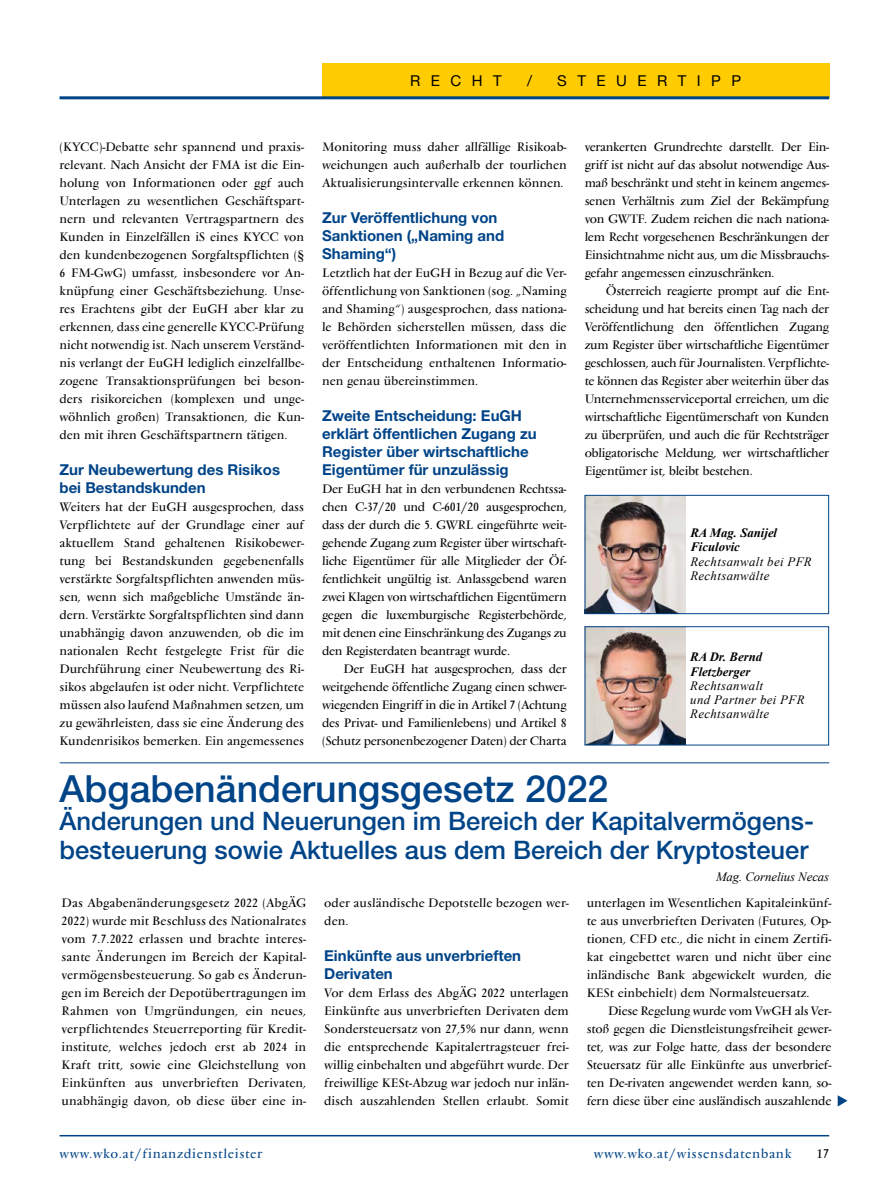
<style>
.page{position:relative;width:893px;height:1191px;background:#fff}
.page>*{position:absolute;margin:0;border:0;box-sizing:border-box;transform-origin:0 0}
.t1{font:500 37.5px "Helvetica Neue LT Std";color:#048}
.t2{font:500 25.5px/28.5px "Helvetica Neue LT Std";color:#048}
.t3{font:700 15px/18px "Helvetica Neue LT Std";color:#048}
.t4{font:15px "Helvetica Neue LT Std";letter-spacing:.7em;color:#000}
.t5{font:13.5px "Vendome Pro";letter-spacing:.05em;color:#048}
.t6{font:13.5px "Vendome Pro";color:#000}
.t7{font:12.75px/18px "Vendome Pro";color:#000;text-align:justify}
.t8{font:italic 12.75px/14.2px "Times New Roman";letter-spacing:.03em;color:#000}
.t9{font:italic 700 12.75px/14.2px "Times New Roman";color:#000}
.t10{font:italic 12.75px "Times New Roman";letter-spacing:-.005em;color:#000}
</style>
<div class="page">
<div style="left:322px;top:64px;width:507px;height:34px;background:#fecc00"></div>
<hr style="left:60px;top:96px;width:769px;height:3px;background:#048">
<svg style="left:838px;top:1095px;width:9px;height:11px"></svg>
<hr style="left:60px;top:1135px;width:769px;height:1px;background:#048">
<img style="left:584px;top:626px;width:101px;height:118px">
<div style="left:585px;top:626px;width:244px;height:119px;border:1px solid #048"></div>
<img style="left:584px;top:495px;width:101px;height:118px">
<div style="left:585px;top:495px;width:244px;height:119px;border:1px solid #048"></div>
<hr style="left:60px;top:762px;width:769px;height:1px;background:#048">
<p class="t4" style="left:410px;top:72px;width:93px">RECHT</p>
<p class="t4" style="left:527px;top:72px;width:6px">/</p>
<p class="t4" style="left:557px;top:72px;width:185px">STEUERTIPP</p>
<p class="t7" style="left:60px;top:137px;width:246px">(KYCC)-Debatte sehr spannend und praxis&shy;relevant. Nach Ansicht der FMA ist die Ein&shy;holung von Informationen oder ggf auch Unterlagen zu wesentlichen Geschäftspart&shy;nern und relevanten Vertragspartnern des Kunden in Einzelfällen iS eines KYCC von den kundenbezogenen Sorgfaltspflichten (§ 6 FM-GwG) umfasst, insbesondere vor An&shy;knüpfung einer Geschäftsbeziehung. Unse&shy;res Erachtens gibt der EuGH aber klar zu erkennen, dass eine generelle KYCC-Prüfung nicht notwendig ist. Nach unserem Verständ&shy;nis verlangt der EuGH lediglich einzelfallbe&shy;zogene Transaktionsprüfungen bei beson&shy;ders risikoreichen (komplexen und unge&shy;wöhnlich großen) Transaktionen, die Kun&shy;den mit ihren Geschäftspartnern tätigen.</p>
<p class="t3" style="left:60px;top:460px;width:222px">Zur Neubewertung des Risikos bei Bestandskunden</p>
<p class="t7" style="left:60px;top:497px;width:246px">Weiters hat der EuGH ausgesprochen, dass Verpflichtete auf der Grundlage einer auf aktuellem Stand gehaltenen Risikobewer&shy;tung bei Bestandskunden gegebenenfalls verstärkte Sorgfaltspflichten anwenden müs&shy;sen, wenn sich maßgebliche Umstände än&shy;dern. Verstärkte Sorgfaltspflichten sind dann unabhängig davon anzuwenden, ob die im nationalen Recht festgelegte Frist für die Durchführung einer Neubewertung des Ri&shy;sikos abgelaufen ist oder nicht. Verpflichtete müssen also laufend Maßnahmen setzen, um zu gewährleisten, dass sie eine Änderung des Kundenrisikos bemerken. Ein angemessenes</p>
<p class="t7" style="left:322px;top:137px;width:246px">Monitoring muss daher allfällige Risikoab&shy;weichungen auch außerhalb der tourlichen Aktualisierungsintervalle erkennen können.</p>
<p class="t3" style="left:322px;top:208px;width:184px">Zur Veröffentlichung von<br>Sanktionen („Naming and<br>Shaming“)</p>
<p class="t7" style="left:322px;top:263px;width:246px">Letztlich hat der EuGH in Bezug auf die Ver&shy;öffentlichung von Sanktionen (sog. „Naming and Shaming“) ausgesprochen, dass nationa&shy;le Behörden sicherstellen müssen, dass die veröffentlichten Informationen mit den in der Entscheidung enthaltenen Informatio&shy;nen genau übereinstimmen.</p>
<p class="t3" style="left:322px;top:406px;width:216px">Zweite Entscheidung: EuGH erklärt öffentlichen Zugang zu<br>Register über wirtschaftliche<br>Eigentümer für unzulässig</p>
<p class="t7" style="left:322px;top:479px;width:246px">Der EuGH hat in den verbundenen Rechtssa&shy;chen C-37/20 und C-601/20 ausgesprochen, dass der durch die 5. GWRL eingeführte weit&shy;gehende Zugang zum Register über wirtschaft&shy;liche Eigentümer für alle Mitglieder der Öf&shy;fentlichkeit ungültig ist. Anlassgebend waren zwei Klagen von wirtschaftlichen Eigentümern gegen die luxemburgische Registerbehörde, mit denen eine Einschränkung des Zugangs zu den Registerdaten beantragt wurde.</p>
<p class="t7" style="left:322px;top:659px;width:246px;text-indent:21px">Der EuGH hat ausgesprochen, dass der weitgehende öffentliche Zugang einen schwer&shy;wiegenden Eingriff in die in Artikel 7 (Achtung des Privat- und Familienlebens) und Artikel 8 (Schutz personenbezogener Daten) der Charta</p>
<p class="t7" style="left:585px;top:137px;width:246px">verankerten Grundrechte darstellt. Der Ein&shy;griff ist nicht auf das absolut notwendige Aus&shy;maß beschränkt und steht in keinem angemes&shy;senen Verhältnis zum Ziel der Bekämpfung von GWTF. Zudem reichen die nach nationa&shy;lem Recht vorgesehenen Beschränkungen der Einsichtnahme nicht aus, um die Missbrauchs&shy;gefahr angemessen einzuschränken.</p>
<p class="t7" style="left:585px;top:281px;width:246px;text-indent:21px">Österreich reagierte prompt auf die Ent&shy;scheidung und hat bereits einen Tag nach der Veröffentlichung den öffentlichen Zugang zum Register über wirtschaftliche Eigentümer geschlossen, auch für Journalisten. Verpflichte&shy;te können das Register aber weiterhin über das Unternehmensserviceportal erreichen, um die wirtschaftliche Eigentümerschaft von Kunden zu überprüfen, und auch die für Rechtsträger obligatorische Meldung, wer wirtschaftlicher Eigentümer ist, bleibt bestehen.</p>
<p class="t9" style="left:690px;top:525px;width:88px">RA Mag. Sanijel<br>Ficulovic</p>
<p class="t8" style="left:690px;top:554px;width:123px">Rechtsanwalt bei PFR<br>Rechtsanwälte</p>
<p class="t9" style="left:690px;top:649px;width:73px">RA Dr. Bernd<br>Fletzberger</p>
<p class="t8" style="left:690px;top:678px;width:116px">Rechtsanwalt<br>und Partner bei PFR<br>Rechtsanwälte</p>
<h1 class="t1" style="left:60px;top:766px;width:550px">Abgabenänderungsgesetz 2022</h1>
<h2 class="t2" style="left:60px;top:807px;width:756px">Änderungen und Neuerungen im Bereich der Kapitalvermögens&shy;besteuerung sowie Aktuelles aus dem Bereich der Kryptosteuer</h2>
<p class="t10" style="left:716px;top:867px;width:115px">Mag. Cornelius Necas</p>
<p class="t7" style="left:62px;top:893px;width:246px">Das Abgabenänderungsgesetz 2022 (AbgÄG 2022) wurde mit Beschluss des Nationalrates vom 7.7.2022 erlassen und brachte interes&shy;sante Änderungen im Bereich der Kapital&shy;vermögensbesteuerung. So gab es Änderun&shy;gen im Bereich der Depotübertragungen im Rahmen von Umgründungen, ein neues, verpflichtendes Steuerreporting für Kredit&shy;institute, welches jedoch erst ab 2024 in Kraft tritt, sowie eine Gleichstellung von Einkünften aus unverbrieften Derivaten, unabhängig davon, ob diese über eine in-</p>
<p class="t7" style="left:324px;top:893px;width:246px">oder ausländische Depotstelle bezogen wer&shy;den.</p>
<p class="t7" style="left:587px;top:893px;width:246px">unterlagen im Wesentlichen Kapitaleinkünf&shy;te aus unverbrieften Derivaten (Futures, Op&shy;tionen, CFD etc., die nicht in einem Zertifi&shy;kat eingebettet waren und nicht über eine inländische Bank abgewickelt wurden, die KESt einbehielt) dem Normalsteuersatz.</p>
<p class="t7" style="left:587px;top:1001px;width:246px;text-indent:21px">Diese Regelung wurde vom VwGH als Ver&shy;stoß gegen die Dienstleistungsfreiheit gewer&shy;tet, was zur Folge hatte, dass der besondere Steuersatz für alle Einkünfte aus unverbrief&shy;ten De-rivaten angewendet werden kann, so&shy;fern diese über eine ausländisch auszahlende</p>
<p class="t3" style="left:324px;top:946px;width:198px">Einkünfte aus unverbrieften<br>Derivaten</p>
<p class="t7" style="left:324px;top:983px;width:246px">Vor dem Erlass des AbgÄG 2022 unterlagen Einkünfte aus unverbrieften Derivaten dem Sondersteuersatz von 27,5% nur dann, wenn die entsprechende Kapitalertragsteuer frei&shy;willig einbehalten und abgeführt wurde. Der freiwillige KESt-Abzug war jedoch nur inlän&shy;disch auszahlenden Stellen erlaubt. Somit</p>
<p class="t5" style="left:60px;top:1145px;width:204px">www.wko.at/finanzdienstleister</p>
<p class="t5" style="left:594px;top:1145px;width:199px">www.wko.at/wissensdatenbank</p>
<p class="t6" style="left:816px;top:1145px;width:14px">17</p>
</div>
